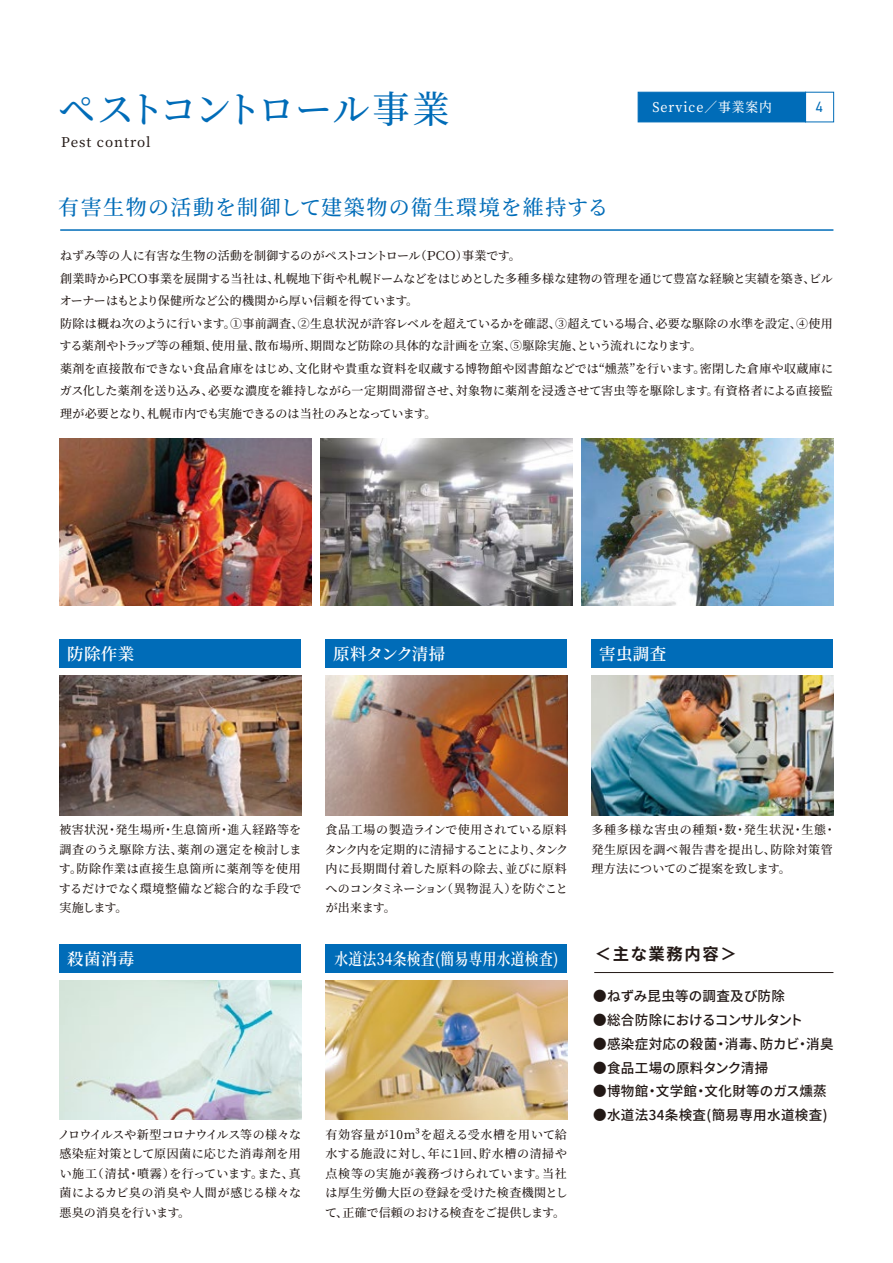
<style>
.page{position:relative;width:893px;height:1263px;background:#fff}
.page>*{position:absolute;margin:0;border:0;box-sizing:border-box;transform-origin:0 0}
.t1{font:500 37.5px "Noto Serif JP";letter-spacing:-.03em;color:#006cb8}
.t2{font:500 21px "Noto Serif JP";letter-spacing:.07em;color:#006cb8}
.t3{font:600 16.5px "Noto Serif JP";letter-spacing:.025em;color:#fff;scale:.83 1}
.t4{font:600 16.5px "Noto Serif JP";letter-spacing:.025em;color:#fff}
.t5{font:700 16.5px "Noto Sans CJ Kjp";letter-spacing:.1em;color:#221815}
.t6{font:600 16.5px "Noto Serif JP";letter-spacing:-.035em;color:#fff}
.t7{font:15px "DIN2014";color:#006cb8;scale:.94 1}
.t8{font:500 13.65px "Noto Sans CJ Kjp";letter-spacing:.025em;color:#221815}
.t9{font:500 13.65px "Noto Sans CJ Kjp";letter-spacing:-.035em;color:#221815}
.t10{font:500 13.5px "Noto Serif JP";letter-spacing:.075em;color:#fff;scale:.94 1}
.t11{font:500 13.5px "Noto Serif JP";letter-spacing:.075em;color:#221815}
.t12{font:500 12px/19.5px "Noto Serif JP";letter-spacing:.01em;color:#221815;text-align:justify}
.t13{font:500 12px/19.5px "Noto Serif JP";letter-spacing:.045em;color:#221815}
</style>
<div class="page">
<hr style="left:60px;top:229px;width:773px;height:2px;background:#006cb8">
<hr style="left:594px;top:972px;width:239px;height:1px;background:#221815">
<div style="left:59px;top:640px;width:242px;height:28px;background:#006cb8"></div>
<img style="left:59px;top:676px;width:242px;height:139px">
<div style="left:325px;top:640px;width:242px;height:28px;background:#006cb8"></div>
<img style="left:325px;top:676px;width:242px;height:139px">
<div style="left:59px;top:944px;width:242px;height:28px;background:#006cb8"></div>
<img style="left:59px;top:980px;width:242px;height:140px">
<div style="left:325px;top:944px;width:242px;height:28px;background:#006cb8"></div>
<img style="left:325px;top:980px;width:242px;height:140px">
<div style="left:591px;top:640px;width:242px;height:28px;background:#006cb8"></div>
<img style="left:591px;top:676px;width:242px;height:139px">
<img style="left:60px;top:438px;width:251px;height:167px">
<img style="left:321px;top:438px;width:251px;height:167px">
<img style="left:582px;top:438px;width:251px;height:167px">
<div style="left:638px;top:92px;width:168px;height:30px;background:#006cb8;border:1px solid #006cb8"></div>
<div style="left:805px;top:92px;width:29px;height:30px;border:1px solid #006cb8"></div>
<h1 class="t1" style="left:58px;top:88px;width:393px">ペストコントロール事業</h1>
<p class="t11" style="left:61px;top:135px;width:91px">Pest control</p>
<p class="t10" style="left:652px;top:100px;width:129px">Service／事業案内</p>
<p class="t7" style="left:816px;top:98px;width:9px">4</p>
<h2 class="t2" style="left:58px;top:195px;width:552px">有害生物の活動を制御して建築物の衛生環境を維持する</h2>
<p class="t12" style="left:60px;top:245px;width:775px;line-height:22.5px;text-align:left">ねずみ等の人に有害な生物の活動を制御するのがペストコントロール（ＰＣＯ）事業です。<br>創業時からＰＣＯ事業を展開する当社は、札幌地下街や札幌ドームなどをはじめとした多種多様な建物の管理を通じて豊富な経験と実績を築き、ビルオーナーはもとより保健所など公的機関から厚い信頼を得ています。<br>防除は概ね次のように行います。①事前調査、②生息状況が許容レベルを超えているかを確認、③超えている場合、必要な駆除の水準を設定、④使用する薬剤やトラップ等の種類、使用量、散布場所、期間など防除の具体的な計画を立案、⑤駆除実施、という流れになります。<br>薬剤を直接散布できない食品倉庫をはじめ、文化財や貴重な資料を収蔵する博物館や図書館などでは“燻蒸”を行います。密閉した倉庫や収蔵庫にガス化した薬剤を送り込み、必要な濃度を維持しながら一定期間滞留させ、対象物に薬剤を浸透させて害虫等を駆除します。有資格者による直接監理が必要となり、札幌市内でも実施できるのは当社のみとなっています。</p>
<h3 class="t4" style="left:67px;top:645px;width:69px">防除作業</h3>
<h3 class="t6" style="left:333px;top:645px;width:114px">原料タンク清掃</h3>
<h3 class="t4" style="left:599px;top:645px;width:69px">害虫調査</h3>
<p class="t12" style="left:59px;top:820px;width:244px">被害状況・発生場所・生息箇所・進入経路等を調査のうえ駆除方法、薬剤の選定を検討します。防除作業は直接生息箇所に薬剤等を使用するだけでなく環境整備など総合的な手段で実施します。</p>
<h3 class="t4" style="left:67px;top:949px;width:69px">殺菌消毒</h3>
<p class="t12" style="left:325px;top:820px;width:245px;text-align:left">食品工場の製造ラインで使用されている原料タンク内を定期的に清掃することにより、タンク内に長期間付着した原料の除去、並びに原料へのコンタミネーション（異物混入）を防ぐことが出来ます。</p>
<h3 class="t3" style="left:335px;top:949px;width:271px">水道法34条検査(簡易専用水道検査)</h3>
<p class="t12" style="left:58px;top:1125px;width:245px">ノロウイルスや新型コロナウイルス等の様々な感染症対策として原因菌に応じた消毒剤を用い施工（清拭・噴霧）を行っています。また、真菌によるカビ臭の消臭や人間が感じる様々な悪臭の消臭を行います。</p>
<p class="t12" style="left:325px;top:1125px;width:244px">有効容量が10m³を超える受水槽を用いて給水する施設に対し、年に1回、貯水槽の清掃や点検等の実施が義務づけられています。当社は厚生労働大臣の登録を受けた検査機関として、正確で信頼のおける検査をご提供します。</p>
<p class="t13" style="left:591px;top:820px;width:246px">多種多様な害虫の種類・数・発生状況・生態・発生原因を調べ報告書を提出し、防除対策管理方法についてのご提案を致します。</p>
<h3 class="t5" style="left:595px;top:945px;width:143px">＜主な業務内容＞</h3>
<p class="t8" style="left:593px;top:988px;width:193px">●ねずみ昆虫等の調査及び防除</p>
<p class="t9" style="left:593px;top:1012px;width:211px">●総合防除におけるコンサルタント</p>
<p class="t8" style="left:593px;top:1036px;width:242px">●感染症対応の殺菌・消毒、防カビ・消臭</p>
<p class="t8" style="left:593px;top:1060px;width:177px">●食品工場の原料タンク清掃</p>
<p class="t8" style="left:593px;top:1084px;width:235px">●博物館・文学館・文化財等のガス燻蒸</p>
<p class="t8" style="left:593px;top:1108px;width:236px">●水道法34条検査(簡易専用水道検査)</p>
</div>
